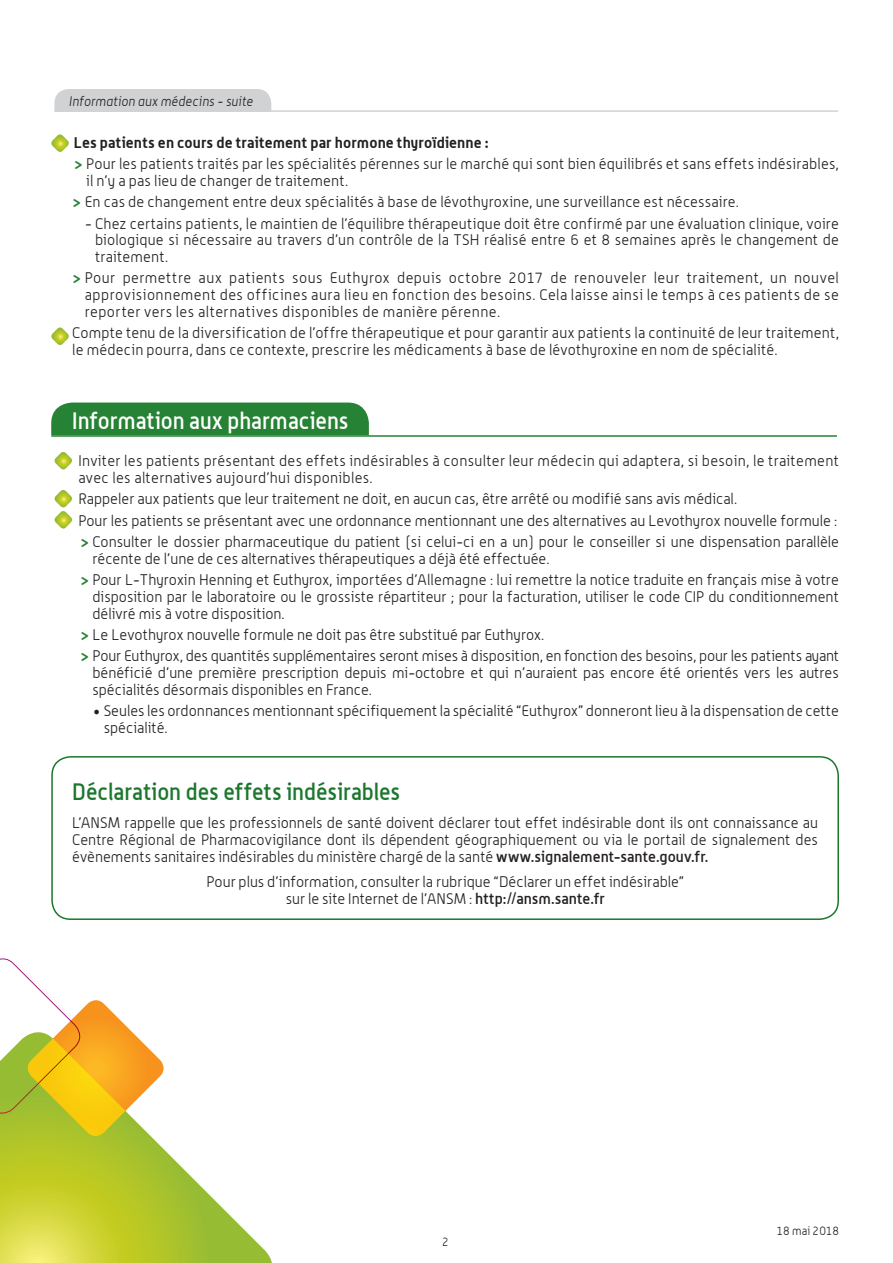
<style>
.page{position:relative;width:893px;height:1263px;background:#fff}
.page>*{position:absolute;margin:0;border:0;box-sizing:border-box;transform-origin:0 0}
.t1{font:500 23.1px "Alwyn";color:#1a772c;scale:.95 1}
.t2{font:500 23.1px "Alwyn";color:#fff;scale:.95 1}
.t3{font:300 15px/16.8px "Alwyn";color:#231f20}
.t4{font:300 15px/16.8px "Alwyn";letter-spacing:.02em;color:#231f20}
.t5{font:italic 300 13.5px "Alwyn";letter-spacing:.015em;color:#231f20;scale:.95 1}
.t6{font:300 12px "Alwyn";letter-spacing:-.005em;color:#231f20;scale:.95 1}
.s1{font-weight:700}
.s2{font-weight:700;color:#268234}
.s3{font-weight:500}
</style>
<div class="page">
<div style="left:51px;top:756px;width:788px;height:164px;border:2px solid #1a772c;border-radius:19px"></div>
<div style="left:51px;top:402px;width:318px;height:33px;background:#268234"></div>
<svg style="left:54px;top:451px;width:18px;height:19px"></svg>
<svg style="left:54px;top:489px;width:18px;height:40px"></svg>
<hr style="left:51px;top:435px;width:786px;height:2px;background:#268234">
<svg style="left:0;top:958px;width:123px;height:65px"></svg>
<svg style="left:0;top:1023px;width:272px;height:240px"></svg>
<svg style="left:51px;top:134px;width:18px;height:18px"></svg>
<svg style="left:51px;top:327px;width:18px;height:18px"></svg>
<div style="left:54px;top:89px;width:217px;height:21px;background:#d1d2d4"></div>
<hr style="left:54px;top:110px;width:784px;height:2px;background:#d1d2d4">
<p class="t5" style="left:69px;top:94px;width:195px">Information aux médecins - suite</p>
<p class="t3" style="left:74px;top:132px;width:767px;line-height:21.1px"><span class="s1">Les patients en cours de traitement par hormone thyroïdienne :<br></span><span class="s2">&gt;</span> Pour les patients traités par les spécialités pérennes sur le marché qui sont bien équilibrés et sans effets indésirables,</p>
<p class="t3" style="left:72px;top:170px;width:668px;line-height:21.1px;text-indent:14px">il n’y a pas lieu de changer de traitement.<br><span class="s2">&gt;</span> En cas de changement entre deux spécialités à base de lévothyroxine, une surveillance est nécessaire.</p>
<p class="t3" style="left:95px;top:215px;width:745px;text-align:justify;text-indent:-10px">- Chez certains patients, le maintien de l’équilibre thérapeutique doit être confirmé par une évaluation clinique, voire biologique si nécessaire au travers d’un contrôle de la TSH réalisé entre 6 et 8 semaines après le changement de traitement.</p>
<p class="t3" style="left:85px;top:269px;width:756px;text-align:justify;text-indent:-12px"><span class="s2">&gt;</span> Pour permettre aux patients sous Euthyrox depuis octobre 2017 de renouveler leur traitement, un nouvel approvisionnement des officines aura lieu en fonction des besoins. Cela laisse ainsi le temps à ces patients de se reporter vers les alternatives disponibles de manière pérenne.</p>
<p class="t3" style="left:72px;top:324px;width:768px">Compte tenu de la diversification de l’offre thérapeutique et pour garantir aux patients la continuité de leur traitement, le médecin pourra, dans ce contexte, prescrire les médicaments à base de lévothyroxine en nom de spécialité.</p>
<h1 class="t2" style="left:72px;top:407px;width:292px">Information aux pharmaciens</h1>
<p class="t4" style="left:78px;top:453px;width:762px">Inviter les patients présentant des effets indésirables à consulter leur médecin qui adaptera, si besoin, le traitement avec les alternatives aujourd’hui disponibles.</p>
<p class="t3" style="left:78px;top:488px;width:762px;line-height:21.1px">Rappeler aux patients que leur traitement ne doit, en aucun cas, être arrêté ou modifié sans avis médical.<br>Pour les patients se présentant avec une ordonnance mentionnant une des alternatives au Levothyrox nouvelle formule : <span class="s2">&gt;</span> Consulter le dossier pharmaceutique du patient (si celui-ci en a un) pour le conseiller si une dispensation parallèle</p>
<p class="t3" style="left:80px;top:548px;width:760px;line-height:21.1px;text-indent:12px">récente de l’une de ces alternatives thérapeutiques a déjà été effectuée.<br><span class="s2">&gt;</span> Pour L-Thyroxin Henning et Euthyrox, importées d’Allemagne : lui remettre la notice traduite en français mise à votre</p>
<p class="t3" style="left:92px;top:588px;width:748px">disposition par le laboratoire ou le grossiste répartiteur ; pour la facturation, utiliser le code CIP du conditionnement délivré mis à votre disposition.</p>
<p class="t3" style="left:80px;top:623px;width:760px;line-height:21.1px"><span class="s2">&gt;</span> Le Levothyrox nouvelle formule ne doit pas être substitué par Euthyrox.<br><span class="s2">&gt;</span> Pour Euthyrox, des quantités supplémentaires seront mises à disposition, en fonction des besoins, pour les patients ayant</p>
<p class="t3" style="left:92px;top:664px;width:748px">bénéficié d’une première prescription depuis mi-octobre et qui n’auraient pas encore été orientés vers les autres spécialités désormais disponibles en France.</p>
<p class="t3" style="left:104px;top:702px;width:737px;text-indent:-11px">• Seules les ordonnances mentionnant spécifiquement la spécialité “Euthyrox” donneront lieu à la dispensation de cette spécialité.</p>
<h1 class="t1" style="left:72px;top:778px;width:347px">Déclaration des effets indésirables</h1>
<p class="t3" style="left:72px;top:814px;width:747px;text-align:justify">L’ANSM rappelle que les professionnels de santé doivent déclarer tout effet indésirable dont ils ont connaissance au Centre Régional de Pharmacovigilance dont ils dépendent géographiquement ou via le portail de signalement des évènements sanitaires indésirables du ministère chargé de la santé <span class="s3">www.signalement-sante.gouv.fr.</span></p>
<p class="t3" style="left:206px;top:873px;width:479px;text-align:center">Pour plus d’information, consulter la rubrique “Déclarer un effet indésirable” sur le site Internet de l’ANSM : <span class="s3">http://ansm.sante.fr</span></p>
<p class="t6" style="left:442px;top:1235px;width:8px">2</p>
<p class="t6" style="left:777px;top:1224px;width:67px">18 mai 2018</p>
</div>
